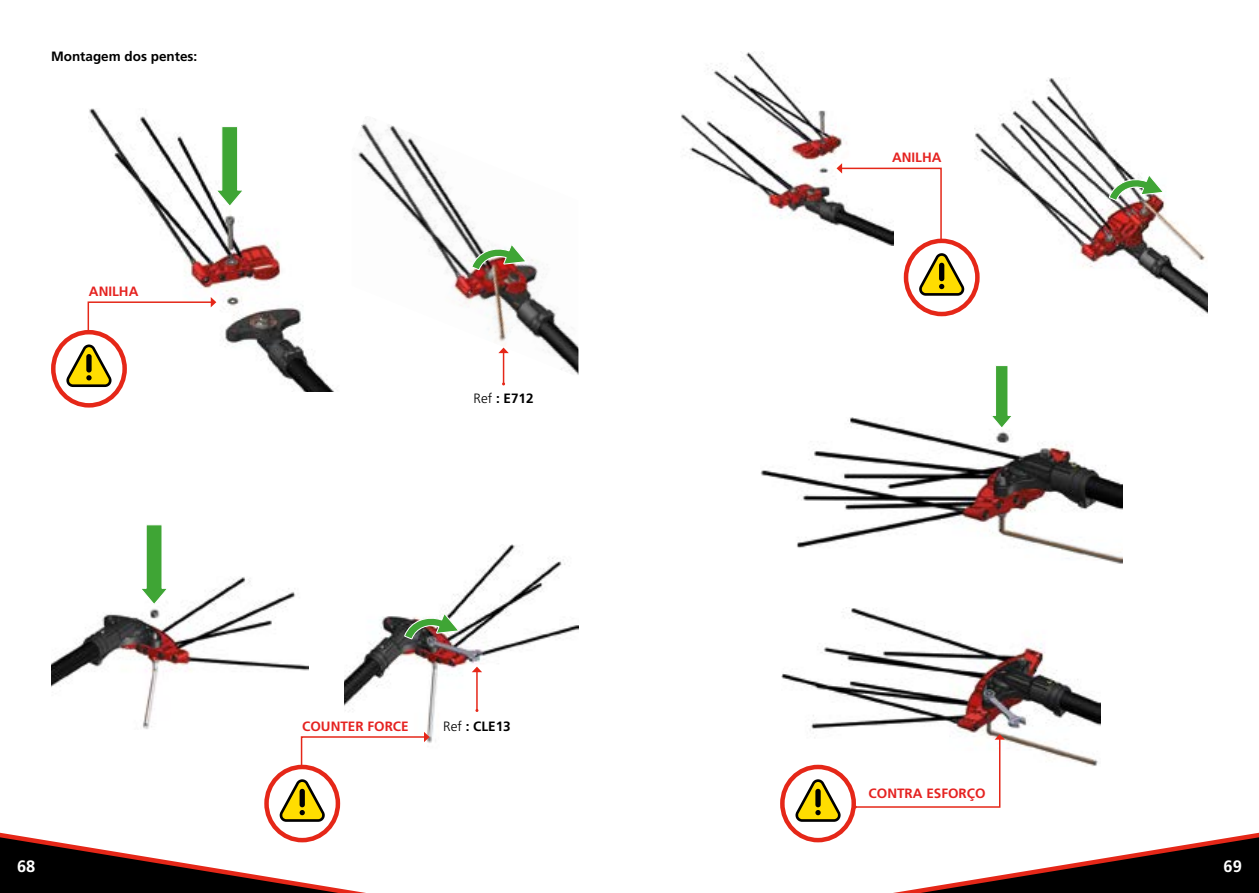
<style>
.page{position:relative;width:1259px;height:893px;background:#fff}
.page>*{position:absolute;margin:0;border:0;box-sizing:border-box;transform-origin:0 0}
.t1{font:700 16.5px "Frutiger Pro";color:#fff}
.t2{font:700 13.5px "Frutiger Pro";color:#e52321}
.t3{font:700 13.5px "Frutiger Pro";color:#000}
.s1{font-weight:300}
</style>
<div class="page">
<svg style="left:783px;top:820px;width:476px;height:73px"></svg>
<svg style="left:0;top:820px;width:366px;height:73px"></svg>
<img style="left:51px;top:577px;width:258px;height:152px">
<svg style="left:140px;top:524px;width:28px;height:81px"></svg>
<img style="left:89px;top:109px;width:245px;height:283px">
<svg style="left:215px;top:126px;width:29px;height:81px"></svg>
<svg style="left:87px;top:297px;width:129px;height:36px"></svg>
<svg style="left:66px;top:344px;width:46px;height:43px"></svg>
<div style="left:86px;top:354px;width:6px;height:19px;background:#000;border-radius:3px"></div>
<div style="left:51px;top:330px;width:76px;height:78px;border:4px solid #e52718;border-radius:50%"></div>
<img style="left:358px;top:120px;width:220px;height:255px">
<svg style="left:470px;top:243px;width:57px;height:28px"></svg>
<hr style="left:503px;top:352px;width:1px;height:32px;background:#e52718">
<svg style="left:498px;top:348px;width:11px;height:5px"></svg>
<img style="left:345px;top:545px;width:233px;height:198px">
<svg style="left:403px;top:612px;width:57px;height:28px"></svg>
<hr style="left:476px;top:671px;width:2px;height:39px;background:#e52718">
<svg style="left:472px;top:667px;width:10px;height:5px"></svg>
<svg style="left:300px;top:732px;width:129px;height:36px"></svg>
<svg style="left:279px;top:779px;width:46px;height:43px"></svg>
<div style="left:299px;top:789px;width:6px;height:18px;background:#000;border-radius:3px"></div>
<div style="left:264px;top:765px;width:76px;height:77px;border:4px solid #e52718;border-radius:50%"></div>
<img style="left:681px;top:51px;width:212px;height:194px">
<img style="left:974px;top:78px;width:234px;height:237px">
<img style="left:781px;top:607px;width:319px;height:160px">
<svg style="left:836px;top:163px;width:106px;height:79px"></svg>
<svg style="left:919px;top:253px;width:45px;height:43px"></svg>
<div style="left:939px;top:263px;width:5px;height:18px;background:#000;border-radius:3px"></div>
<div style="left:903px;top:239px;width:76px;height:77px;border:4px solid #e52718;border-radius:50%"></div>
<svg style="left:1108px;top:174px;width:56px;height:28px"></svg>
<img style="left:760px;top:417px;width:362px;height:147px">
<svg style="left:991px;top:366px;width:22px;height:63px"></svg>
<svg style="left:854px;top:734px;width:151px;height:74px"></svg>
<svg style="left:795px;top:779px;width:46px;height:43px"></svg>
<div style="left:815px;top:789px;width:5px;height:18px;background:#000;border-radius:3px"></div>
<div style="left:780px;top:765px;width:76px;height:77px;border:4px solid #e52718;border-radius:50%"></div>
<p class="t3" style="left:51px;top:49px;width:148px">Montagem dos pentes:</p>
<p class="t2" style="left:89px;top:283px;width:51px">ANILHA</p>
<p class="t3" style="left:473px;top:391px;width:62px"><span class="s1">Ref</span> : E712</p>
<p class="t2" style="left:302px;top:718px;width:108px">COUNTER FORCE</p>
<p class="t3" style="left:443px;top:718px;width:69px"><span class="s1">Ref</span> : CLE13</p>
<p class="t2" style="left:892px;top:149px;width:51px">ANILHA</p>
<p class="t2" style="left:868px;top:786px;width:119px">CONTRA ESFORÇO</p>
<p class="t1" style="left:17px;top:856px;width:20px">68</p>
<p class="t1" style="left:1223px;top:856px;width:20px">69</p>
</div>
